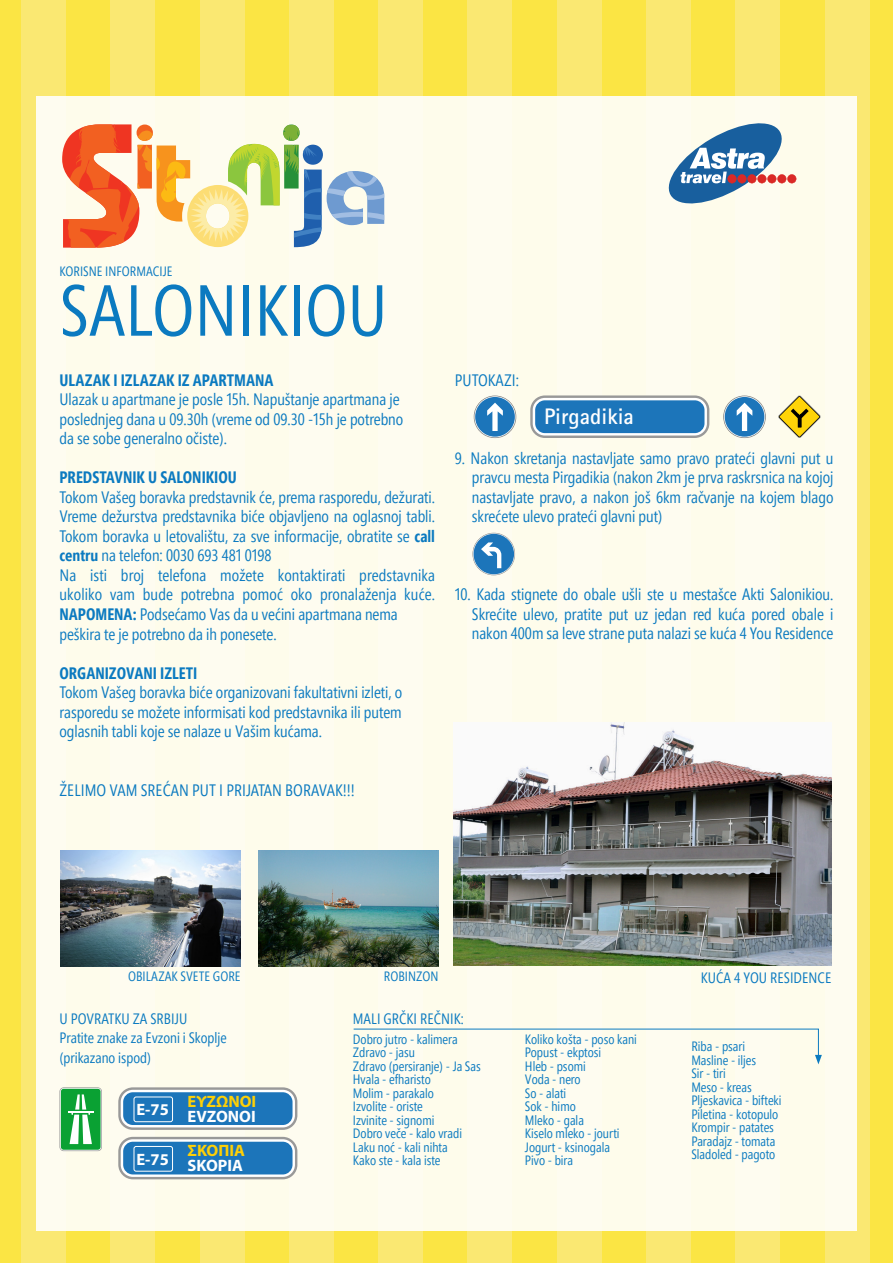
<style>
.page{position:relative;width:893px;height:1263px;background:#fbe544}
.page>*{position:absolute;margin:0;border:0;box-sizing:border-box;transform-origin:0 0}
.t1{font:72px "Segoe Pro Cond";color:#0b7ac0}
.t2{font:700 22.5px "Rotis Sans Serif";color:#fff}
.t3{font:16.5px/19.5px "Segoe Pro Cond";color:#0b7ac0;text-align:justify}
.t4{font:700 16.5px "Segoe Pro Cond";color:#0b7ac0}
.t5{font:700 16.5px "Myriad Pro";color:#fff}
.t6{font:700 16.5px "Myriad Pro";color:#fed006}
.t7{font:15px/19.5px "Segoe Pro Cond";color:#0b7ac0}
.t8{font:13.5px/13.5px "Segoe Pro Cond";color:#0b7ac0}
.s1{font-weight:700}
</style>
<div class="page">
<div style="left:21px;top:0;width:45px;height:1263px;background:#fae872"></div>
<div style="left:110px;top:0;width:45px;height:1263px;background:#fae872"></div>
<div style="left:200px;top:0;width:44px;height:1263px;background:#fae872"></div>
<div style="left:289px;top:0;width:45px;height:1263px;background:#fae872"></div>
<div style="left:378px;top:0;width:45px;height:1263px;background:#fae872"></div>
<div style="left:468px;top:0;width:44px;height:1263px;background:#fae872"></div>
<div style="left:557px;top:0;width:45px;height:1263px;background:#fae872"></div>
<div style="left:646px;top:0;width:45px;height:1263px;background:#fae872"></div>
<div style="left:735px;top:0;width:45px;height:1263px;background:#fae872"></div>
<div style="left:825px;top:0;width:44px;height:1263px;background:#fae872"></div>
<div style="left:36px;top:97px;width:821px;height:1134px;background:#fefcf0"></div>
<img style="left:453px;top:723px;width:378px;height:243px">
<img style="left:258px;top:850px;width:180px;height:116px">
<img style="left:60px;top:850px;width:181px;height:116px">
<svg style="left:530px;top:395px;width:179px;height:43px"></svg>
<svg style="left:533px;top:398px;width:174px;height:37px"></svg>
<div style="left:535px;top:400px;width:169px;height:33px;background:#1c75ba;border-radius:10px"></div>
<svg style="left:474px;top:396px;width:42px;height:42px"></svg>
<svg style="left:474px;top:396px;width:42px;height:41px"></svg>
<div style="left:475px;top:397px;width:40px;height:40px;background:#1c75ba;border-radius:50%"></div>
<svg style="left:487px;top:403px;width:16px;height:28px"></svg>
<svg style="left:723px;top:396px;width:43px;height:42px"></svg>
<svg style="left:724px;top:396px;width:41px;height:41px"></svg>
<div style="left:725px;top:397px;width:39px;height:40px;background:#1c75ba;border-radius:50%"></div>
<svg style="left:737px;top:403px;width:15px;height:28px"></svg>
<svg style="left:778px;top:395px;width:43px;height:43px"></svg>
<svg style="left:473px;top:533px;width:42px;height:42px"></svg>
<div style="left:474px;top:534px;width:40px;height:40px;background:#1c75ba;border-radius:50%"></div>
<svg style="left:481px;top:542px;width:20px;height:26px"></svg>
<svg style="left:59px;top:1087px;width:43px;height:64px"></svg>
<div style="left:60px;top:1088px;width:41px;height:62px;background:#cae6d2;border-radius:4px"></div>
<div style="left:61px;top:1089px;width:40px;height:61px;background:#0aa133;border-radius:3px"></div>
<hr style="left:68px;top:1111px;width:26px;height:2px;background:#fff">
<svg style="left:70px;top:1094px;width:22px;height:50px"></svg>
<svg style="left:118px;top:1087px;width:179px;height:43px"></svg>
<div style="left:121px;top:1090px;width:174px;height:37px;background:#fff;border-radius:12px"></div>
<div style="left:123px;top:1092px;width:170px;height:33px;background:#1c75ba;border-radius:10px"></div>
<div style="left:134px;top:1096px;width:39px;height:26px;border:1px solid #fff;border-radius:2px"></div>
<div style="left:118px;top:1137px;width:179px;height:42px;background:#999;border-radius:15px"></div>
<svg style="left:121px;top:1139px;width:174px;height:38px"></svg>
<div style="left:123px;top:1142px;width:170px;height:32px;background:#1c75ba;border-radius:10px"></div>
<div style="left:134px;top:1146px;width:39px;height:25px;border:1px solid #fff;border-radius:2px"></div>
<svg style="left:62px;top:124px;width:322px;height:124px"></svg>
<svg style="left:353px;top:1028px;width:469px;height:36px"></svg>
<svg style="left:668px;top:123px;width:128px;height:81px"></svg>
<p class="t8" style="left:59px;top:265px;width:13px">korisn</p>
<p class="t8" style="left:97px;top:265px;width:16px">e informacij</p>
<p class="t8" style="left:167px;top:265px;width:7px">e</p>
<h1 class="t1" style="left:59px;top:266px;width:284px">SALONIKIOU</h1>
<p class="t4" style="left:59px;top:370px;width:216px">ULAZAK I IZLAZAK IZ APARTMANA</p>
<p class="t3" style="left:59px;top:390px;width:345px;text-align:left">Ulazak u apartmane je posle 15h. Napuštanje apartmana je poslednjeg dana u 09.30h (vreme od 09.30 -15h je potrebno da se sobe generalno očiste).</p>
<p class="t4" style="left:59px;top:467px;width:17px">PREDS</p>
<p class="t4" style="left:99px;top:467px;width:16px">TAVNIK</p>
<p class="t4" style="left:148px;top:467px;width:90px">U SALONIKIOU</p>
<p class="t3" style="left:59px;top:487px;width:377px;text-align:left">Tokom Vašeg boravka predstavnik će, prema rasporedu, dežurati.<br>Vreme dežurstva predstavnika biće objavljeno na oglasnoj tabli.<br>Tokom boravka u letovalištu, za sve informacije, obratite se <span class="s1">CALL CENTRU</span> na telefon: 0030 693 481 0198<br>Na isti broj telefona možete kontaktirati predstavnika ukoliko vam bude potrebna pomoć oko pronalaženja kuće.<br><span class="s1">NAPOMENA:</span> Podsećamo Vas da u većini apartmana nema peškira te je potrebno da ih ponesete.</p>
<p class="t4" style="left:59px;top:662px;width:139px">ORGANIZOVANI IZLETI</p>
<p class="t3" style="left:59px;top:683px;width:344px">Tokom Vašeg boravka biće organizovani fakultativni izleti, o rasporedu se možete informisati kod predstavnika ili putem oglasnih tabli koje se nalaze u Vašim kućama.</p>
<p class="t3" style="left:59px;top:780px;width:297px">ŽELIMO VAM SREĆAN PUT I PRIJATAN BORAVAK!!!</p>
<p class="t3" style="left:455px;top:370px;width:66px">Putokazi:</p>
<h2 class="t2" style="left:544px;top:402px;width:91px">Pirgadikia</h2>
<p class="t3" style="left:472px;top:448px;width:363px;text-indent:-17px">9. Nakon skretanja nastavljate samo pravo prateći glavni put u pravcu mesta Pirgadikia (nakon 2km je prva raskrsnica na kojoj nastavljate pravo, a nakon još 6km račvanje na kojem blago skrećete ulevo prateći glavni put)</p>
<p class="t3" style="left:472px;top:585px;width:363px;text-indent:-17px">10. Kada stignete do obale ušli ste u mestašce Akti Salonikiou.<br>Skrećite ulevo, pratite put uz jedan red kuća pored obale i nakon 400m sa leve strane puta nalazi se kuća 4 You Residence</p>
<p class="t8" style="left:128px;top:970px;width:114px">obilazak svete gore</p>
<p class="t8" style="left:384px;top:970px;width:54px">RObinzon</p>
<p class="t7" style="left:701px;top:968px;width:132px">KUćA 4 you resi dence</p>
<p class="t7" style="left:59px;top:1009px;width:169px">U POVRATKU ZA SRBIJU<br>Pratite znake za Evzoni i Skoplje (prikazano ispod)</p>
<p class="t7" style="left:353px;top:1009px;width:112px">MALI GRČKI REČNIK:</p>
<p class="t8" style="left:353px;top:1032px;width:129px">Dobro jutro - kalimera<br>Zdravo - jasu<br>Zdravo (persiranje) - Ja Sas<br>Hvala - efharisto<br>Molim - parakalo<br>Izvolite - oriste<br>Izvinite - signomi<br>Dobro veče - kalo vradi<br>Laku noć - kali nihta<br>Kako ste - kala iste</p>
<p class="t8" style="left:691px;top:1040px;width:92px">Riba - psari<br>Masline - iljes<br>Sir - tiri<br>Meso - kreas<br>Pljeskavica - bifteki<br>Piletina - kotopulo<br>Krompir - patates<br>Paradajz - tomata<br>Sladoled - pagoto</p>
<p class="t8" style="left:525px;top:1032px;width:113px">Koliko košta - poso kani<br>Popust - ekptosi<br>Hleb - psomi<br>Voda - nero<br>So - alati<br>Sok - himo<br>Mleko - gala<br>Kiselo mleko - jourti<br>Jogurt - ksinogala<br>Pivo - bira</p>
<p class="t6" style="left:188px;top:1090px;width:70px">ΕΥΖΩΝΟΙ</p>
<p class="t5" style="left:188px;top:1105px;width:70px">EVZONOI</p>
<p class="t5" style="left:136px;top:1099px;width:34px">E-75</p>
<p class="t6" style="left:188px;top:1140px;width:59px">ΣΚΟΠΙΑ</p>
<p class="t5" style="left:188px;top:1155px;width:57px">SKOPIA</p>
<p class="t5" style="left:136px;top:1148px;width:34px">E-75</p>
</div>
